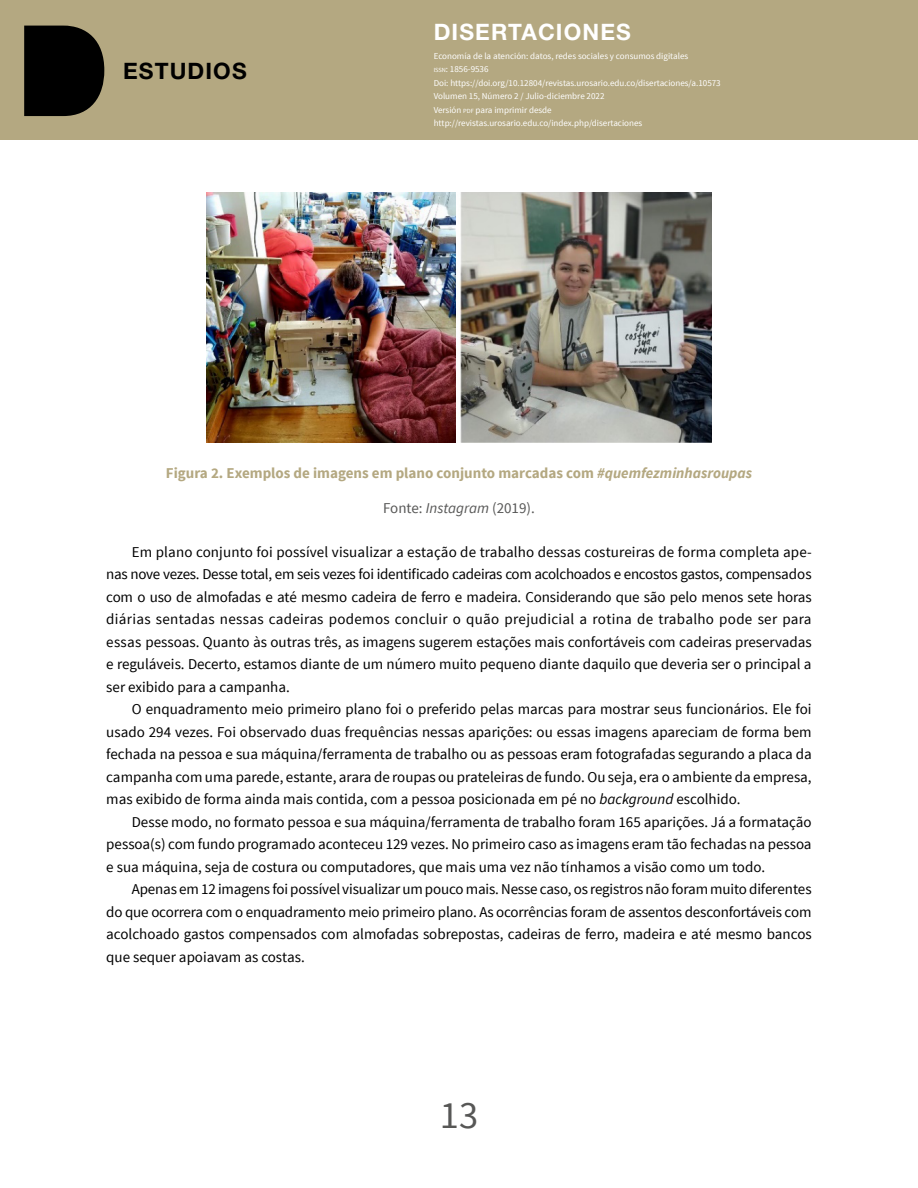
<style>
.page{position:relative;width:918px;height:1188px;background:#fff}
.page>*{position:absolute;margin:0;border:0;box-sizing:border-box;transform-origin:0 0}
.t1{font:38.4px "Source Sans Pro";color:#575756}
.t2{font:700 22.65px "Helvetica Neue LT Std";letter-spacing:.05em;color:#fff}
.t3{font:700 22.65px "Helvetica Neue LT Std";letter-spacing:.05em;color:#000}
.t4{font:15px/22.5px "Source Sans Pro";color:#000;text-align:justify}
.t5{font:700 15px "Source Sans Pro";color:#b4a881}
.t6{font:15px "Source Sans Pro";color:#575756}
.t7{font:9px/13.5px "Source Sans Pro";color:#fff}
.s1{font-size:6.3px}
.s2{font-style:italic}
</style>
<div class="page">
<div style="left:0;top:0;width:918px;height:139px;background:#b4a881"></div>
<svg style="left:24px;top:26px;width:80px;height:90px;background:#100f0b"></svg>
<img style="left:206px;top:192px;width:506px;height:250px">
<h2 class="t3" style="left:123px;top:57px;width:125px">ESTUDIOS</h2>
<h2 class="t2" style="left:434px;top:18px;width:199px">DISERTACIONES</h2>
<p class="t7" style="left:434px;top:49px;width:289px">Economía de la atención: datos, redes sociales y consumos digitales<br><span class="s1">ISSN</span>: 1856-9536<br>Doi: https://doi.org/10.12804/revistas.urosario.edu.co/disertaciones/a.10573<br>Volumen 15, Número 2 / Julio-diciembre 2022<br>Versión <span class="s1">PDF</span> para imprimir desde http://revistas.urosario.edu.co/index.php/disertaciones</p>
<p class="t5" style="left:166px;top:463px;width:588px">Figura 2. Exemplos de imagens em plano conjunto marcadas com <span class="s2">#quemfezminhasroupas</span></p>
<p class="t6" style="left:383px;top:499px;width:153px">Fonte: <span class="s2">Instagram</span> (2019).</p>
<p class="t4" style="left:106px;top:541px;width:707px;text-indent:26px">Em plano conjunto foi possível visualizar a estação de trabalho dessas costureiras de forma completa ape&shy;nas nove vezes. Desse total, em seis vezes foi identificado cadeiras com acolchoados e encostos gastos, compensados com o uso de almofadas e até mesmo cadeira de ferro e madeira. Considerando que são pelo menos sete horas diárias sentadas nessas cadeiras podemos concluir o quão prejudicial a rotina de trabalho pode ser para essas pessoas. Quanto às outras três, as imagens sugerem estações mais confortáveis com cadeiras preservadas e reguláveis. Decerto, estamos diante de um número muito pequeno diante daquilo que deveria ser o principal a ser exibido para a campanha.</p>
<p class="t4" style="left:106px;top:698px;width:707px;text-indent:26px">O enquadramento meio primeiro plano foi o preferido pelas marcas para mostrar seus funcionários. Ele foi usado 294 vezes. Foi observado duas frequências nessas aparições: ou essas imagens apareciam de forma bem fechada na pessoa e sua máquina/ferramenta de trabalho ou as pessoas eram fotografadas segurando a placa da campanha com uma parede, estante, arara de roupas ou prateleiras de fundo. Ou seja, era o ambiente da empresa, mas exibido de forma ainda mais contida, com a pessoa posicionada em pé no <span class="s2">background</span> escolhido.</p>
<p class="t4" style="left:106px;top:811px;width:707px;text-indent:26px">Desse modo, no formato pessoa e sua máquina/ferramenta de trabalho foram 165 aparições. Já a formatação pessoa(s) com fundo programado aconteceu 129 vezes. No primeiro caso as imagens eram tão fechadas na pessoa e sua máquina, seja de costura ou computadores, que mais uma vez não tínhamos a visão como um todo.</p>
<p class="t4" style="left:106px;top:878px;width:707px;text-indent:26px">Apenas em 12 imagens foi possível visualizar um pouco mais. Nesse caso, os registros não foram muito diferentes do que ocorrera com o enquadramento meio primeiro plano. As ocorrências foram de assentos desconfortáveis com acolchoado gastos compensados com almofadas sobrepostas, cadeiras de ferro, madeira e até mesmo bancos que sequer apoiavam as costas.</p>
<h1 class="t1" style="left:440px;top:1092px;width:40px">13</h1>
</div>
